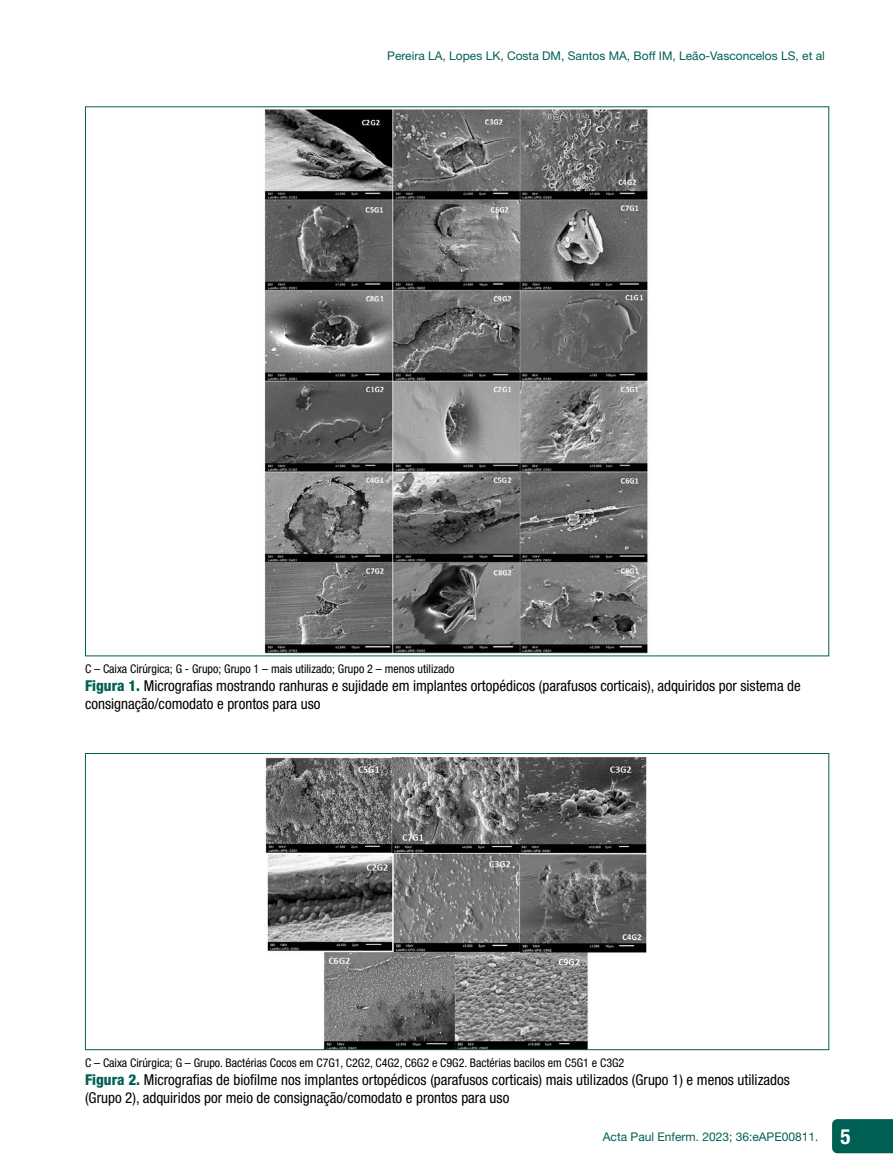
<style>
.page{position:relative;width:893px;height:1170px;background:#fff}
.page>*{position:absolute;margin:0;border:0;box-sizing:border-box;transform-origin:0 0}
.t1{font:condensed 15px/18px "Helvetica Neue LT Std";color:#000}
.t2{font:condensed 12px "Helvetica Neue LT Std";color:#000}
.t3{font:12px "Helvetica Neue LT Std";color:#006053}
.s1{font-weight:800;color:#006053}
.s2{font-weight:700;font-stretch:condensed;font-size:21px;color:#fff}
</style>
<div class="page">
<div style="left:832px;top:1119px;width:61px;height:34px;background:#006053"></div>
<img style="left:264px;top:109px;width:384px;height:545px">
<img style="left:265px;top:757px;width:382px;height:290px">
<p class="t3" style="left:387px;top:48px;width:439px">Pereira LA, Lopes LK, Costa DM, Santos MA, Boff IM, Leão-Vasconcelos LS, et al</p>
<p class="t2" style="left:85px;top:662px;width:371px">C – Caixa Cirúrgica; G - Grupo; Grupo 1 – mais utilizado; Grupo 2 – menos utilizado</p>
<p class="t1" style="left:85px;top:677px;width:717px"><span class="s1">Figura 1.</span> Micrografias mostrando ranhuras e sujidade em implantes ortopédicos (parafusos corticais), adquiridos por sistema de consignação/comodato e prontos para uso</p>
<p class="t2" style="left:85px;top:1055px;width:541px">C – Caixa Cirúrgica; G – Grupo. Bactérias Cocos em C7G1, C2G2, C4G2, C6G2 e C9G2. Bactérias bacilos em C5G1 e C3G2</p>
<p class="t1" style="left:85px;top:1070px;width:706px"><span class="s1">Figura 2.</span> Micrografias de biofilme nos implantes ortopédicos (parafusos corticais) mais utilizados (Grupo 1) e menos utilizados (Grupo 2), adquiridos por meio de consignação/comodato e prontos para uso</p>
<p class="t3" style="left:603px;top:1129px;width:249px">Acta Paul Enferm. 2023; 36:eAPE00811. <span class="s2">5</span></p>
</div>
